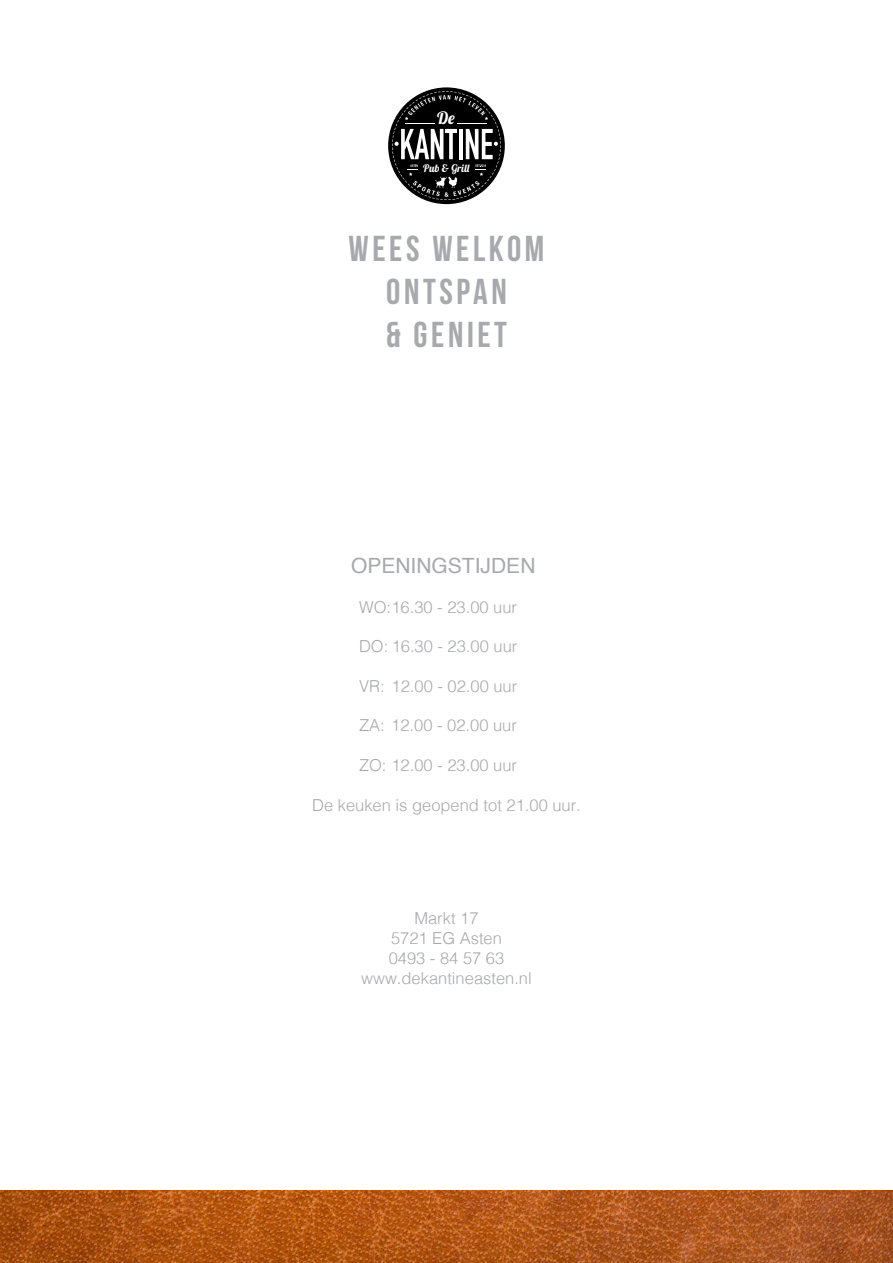
<style>
.page{position:relative;width:893px;height:1263px;background:#fff}
.page>*{position:absolute;margin:0;border:0;box-sizing:border-box;transform-origin:0 0}
.t1{font:36px "Bebas Neue";letter-spacing:.1em;color:#a8a9ad}
.t2{font:21px "Helvetica";color:#a8a9ad}
.t3{font:16.95px "Lobster 1.4";color:#fff}
.t4{font:300 16.5px "Helvetica";color:#a8a9ad}
.t5{font:10.65px "Lobster 1.4";color:#fff}
</style>
<div class="page">
<div style="left:388px;top:87px;width:117px;height:117px;background:#000;border-radius:50%"></div>
<svg style="left:392px;top:91px;width:109px;height:109px"></svg>
<img style="left:0;top:1191px;width:893px;height:72px">
<p class="t3" style="left:437px;top:108px;width:19px">De</p>
<p class="t5" style="left:423px;top:161px;width:48px">Pub &amp; Grill</p>
<p class="t1" style="left:349px;top:229px;width:197px">WEES WELKOM</p>
<p class="t1" style="left:386px;top:272px;width:122px">ONTSPAN</p>
<p class="t1" style="left:386px;top:315px;width:123px">&amp; GENIET</p>
<p class="t2" style="left:351px;top:549px;width:186px">OPENINGSTIJDEN</p>
<p class="t4" style="left:359px;top:593px;width:160px">WO: 16.30 - 23.00 uur</p>
<p class="t4" style="left:359px;top:632px;width:160px">DO: 16.30 - 23.00 uur</p>
<p class="t4" style="left:359px;top:672px;width:160px">VR: 12.00 - 02.00 uur</p>
<p class="t4" style="left:359px;top:711px;width:159px">ZA: 12.00 - 02.00 uur</p>
<p class="t4" style="left:359px;top:751px;width:160px">ZO: 12.00 - 23.00 uur</p>
<p class="t4" style="left:312px;top:791px;width:270px">De keuken is geopend tot 21.00 uur.</p>
<p class="t4" style="left:414px;top:904px;width:66px">Markt 17</p>
<p class="t4" style="left:391px;top:924px;width:112px">5721 EG Asten</p>
<p class="t4" style="left:389px;top:944px;width:117px">0493 - 84 57 63</p>
<p class="t4" style="left:361px;top:964px;width:172px">www.dekantineasten.nl</p>
</div>
